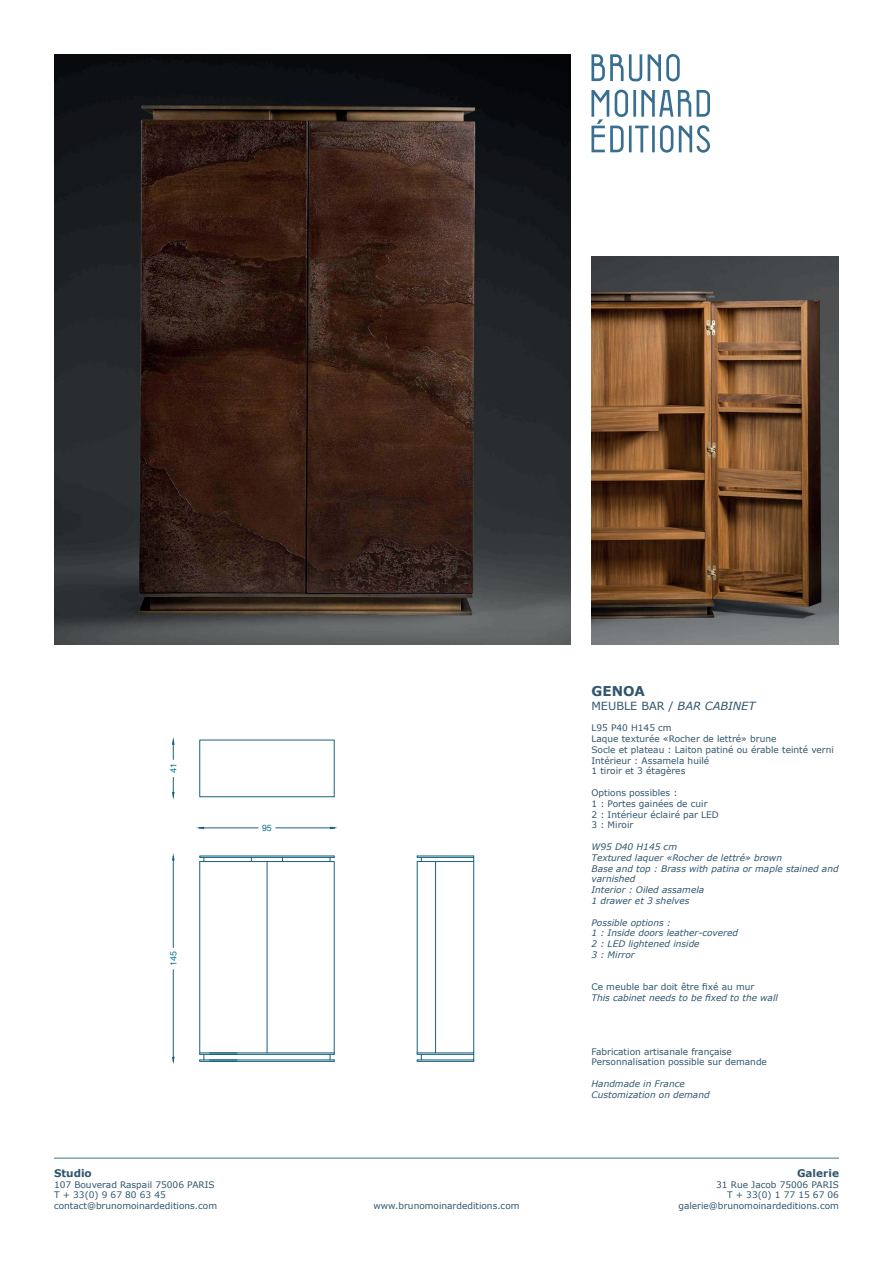
<style>
.page{position:relative;width:893px;height:1263px;background:#fff}
.page>*{position:absolute;margin:0;border:0;box-sizing:border-box;transform-origin:0 0}
.t1{font:700 13.5px "Verdana";color:#30556d}
.t2{font:11.25px "Verdana";color:#30556d}
.t3{font:700 10.5px "Verdana";color:#30556d}
.t4{font:9px/10.8px "Verdana";color:#30556d}
.t5{font:italic 9px/10.8px "Verdana";color:#30556d}
.t6{font:8.85px "Helvetica";color:#0d7492}
.s1{font-style:italic}
</style>
<div class="page">
<hr style="left:54px;top:1158px;width:785px;height:1px;background:#4c7287">
<svg style="left:591px;top:54px;width:51px;height:27px"></svg>
<svg style="left:648px;top:54px;width:32px;height:28px"></svg>
<svg style="left:591px;top:89px;width:119px;height:64px"></svg>
<img style="left:54px;top:54px;width:516px;height:590px">
<img style="left:591px;top:256px;width:248px;height:388px">
<hr style="left:210px;top:1061px;width:124px;height:1px;background:#14627f">
<div style="left:199px;top:740px;width:136px;height:57px;border:1px solid #14627f"></div>
<hr style="left:417px;top:855px;width:57px;height:1px;background:#14627f">
<hr style="left:417px;top:1061px;width:57px;height:1px;background:#14627f">
<hr style="left:200px;top:1061px;width:37px;height:1px;background:#14627f">
<hr style="left:417px;top:1054px;width:57px;height:1px;background:#14627f">
<hr style="left:417px;top:1052px;width:57px;height:1px;background:#14627f">
<hr style="left:417px;top:1059px;width:57px;height:1px;background:#14627f">
<hr style="left:473px;top:856px;width:1px;height:197px;background:#14627f">
<hr style="left:417px;top:857px;width:57px;height:1px;background:#14627f">
<hr style="left:417px;top:861px;width:1px;height:192px;background:#14627f">
<hr style="left:435px;top:861px;width:1px;height:192px;background:#14627f">
<svg style="left:417px;top:1053px;width:5px;height:8px"></svg>
<hr style="left:417px;top:861px;width:57px;height:1px;background:#14627f">
<svg style="left:199px;top:856px;width:136px;height:205px"></svg>
<svg style="left:417px;top:856px;width:5px;height:5px"></svg>
<svg style="left:172px;top:777px;width:2px;height:21px"></svg>
<svg style="left:172px;top:739px;width:2px;height:20px"></svg>
<hr style="left:203px;top:828px;width:55px;height:1px;background:#14627f">
<hr style="left:276px;top:828px;width:55px;height:1px;background:#14627f">
<hr style="left:173px;top:860px;width:1px;height:87px;background:#14627f">
<hr style="left:173px;top:970px;width:1px;height:87px;background:#14627f">
<p class="t6" style="left:166px;top:773px;width:11px;rotate:-90deg">41</p>
<p class="t6" style="left:166px;top:966px;width:16px;rotate:-90deg">145</p>
<p class="t6" style="left:262px;top:821px;width:11px">95</p>
<p class="t3" style="left:54px;top:1166px;width:39px">Studio</p>
<p class="t4" style="left:54px;top:1179px;width:165px">107 Bouverad Raspail 75006 PARIS<br>T + 33(0) 9 67 80 63 45 contact@brunomoinardeditions.com</p>
<h1 class="t1" style="left:591px;top:682px;width:55px">GENOA</h1>
<p class="t2" style="left:591px;top:698px;width:165px">MEUBLE BAR / <span class="s1">BAR CABINET</span></p>
<p class="t4" style="left:591px;top:723px;width:244px">L95 P40 H145 cm<br>Laque texturée «Rocher de lettré» brune<br>Socle et plateau : Laiton patiné ou érable teinté verni<br>Intérieur : Assamela huilé<br>1 tiroir et 3 étagères</p>
<p class="t4" style="left:591px;top:787px;width:129px">Options possibles :<br>1 : Portes gainées de cuir<br>2 : Intérieur éclairé par LED<br>3 : Miroir</p>
<p class="t5" style="left:591px;top:841px;width:249px">W95 D40 H145 cm<br>Textured laquer «Rocher de lettré» brown<br>Base and top : Brass with patina or maple stained and varnished<br>Interior : Oiled assamela<br>1 drawer et 3 shelves</p>
<p class="t5" style="left:591px;top:917px;width:148px">Possible options :<br>1 : Inside doors leather-covered<br>2 : LED lightened inside<br>3 : Mirror</p>
<p class="t4" style="left:591px;top:982px;width:164px">Ce meuble bar doit être fixé au mur</p>
<p class="t5" style="left:591px;top:993px;width:188px">This cabinet needs to be fixed to the wall</p>
<p class="t4" style="left:591px;top:1046px;width:177px">Fabrication artisanale française<br>Personnalisation possible sur demande</p>
<p class="t5" style="left:591px;top:1078px;width:120px">Handmade in France<br>Customization on demand</p>
<p class="t3" style="left:797px;top:1166px;width:43px">Galerie</p>
<p class="t4" style="left:716px;top:1179px;width:124px;text-align:right">31 Rue Jacob 75006 PARIS<br>T + 33(0) 1 77 15 67 06</p>
<p class="t4" style="left:373px;top:1201px;width:148px">www.brunomoinardeditions.com</p>
<p class="t4" style="left:678px;top:1201px;width:162px">galerie@brunomoinardeditions.com</p>
</div>
